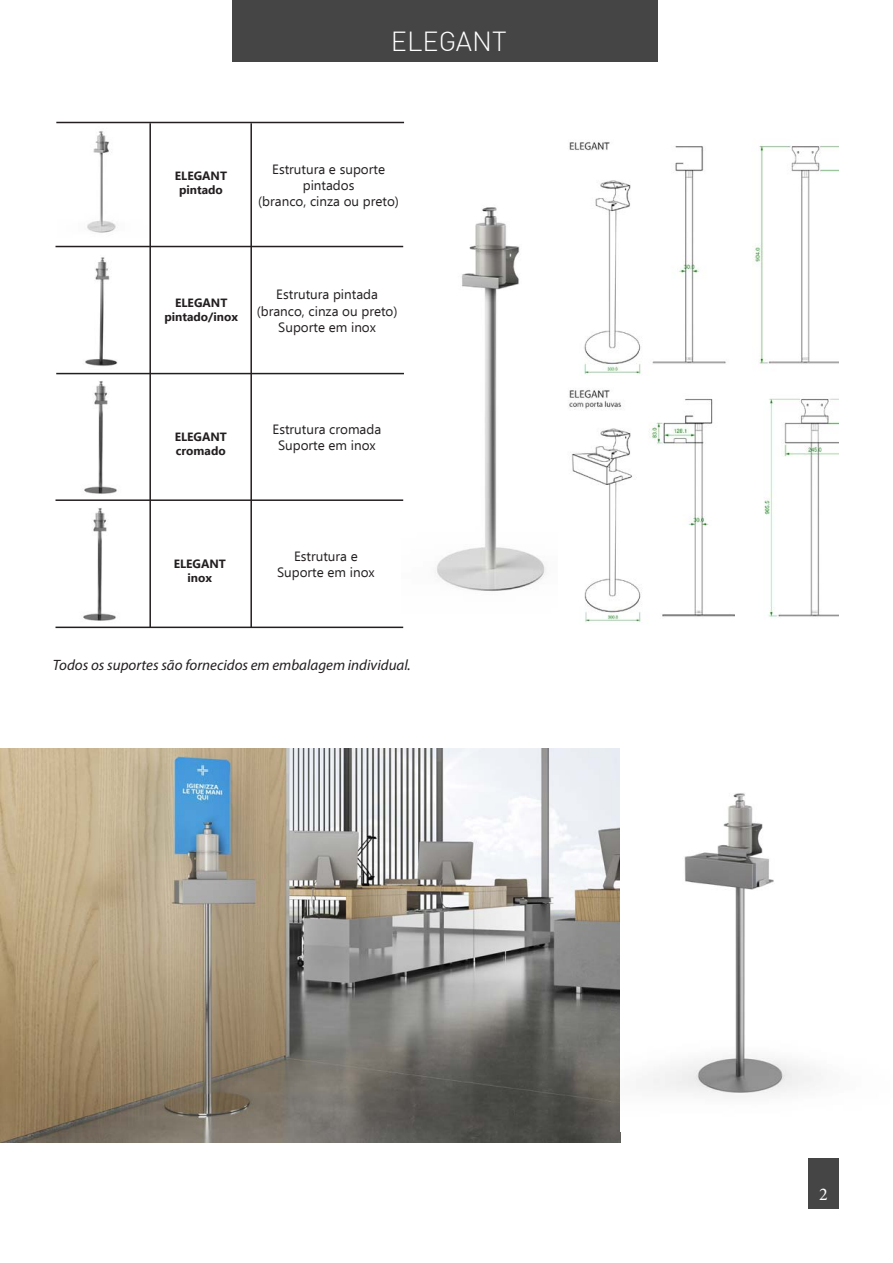
<style>
.page{position:relative;width:893px;height:1263px;background:#fff}
.page>*{position:absolute;margin:0;border:0;box-sizing:border-box;transform-origin:0 0}
.t1{font:300 27px "DIN";color:#fff}
.t2{font:18px "Minion Pro";color:#fff}
.t3{font:italic 15px "Myriad Pro";color:#231f20}
.t4{font:13.5px/16.2px "Ebrima";color:#231f20;text-align:center}
.t5{font:700 12px "Ebrima";color:#231f20}
</style>
<div class="page">
<img style="left:402px;top:123px;width:144px;height:506px">
<div style="left:232px;top:0;width:426px;height:62px;background:#454545"></div>
<img style="left:84px;top:381px;width:33px;height:113px">
<img style="left:57px;top:123px;width:91px;height:110px">
<img style="left:85px;top:257px;width:33px;height:109px">
<hr style="left:149px;top:123px;width:2px;height:505px;background:#231f20">
<hr style="left:250px;top:123px;width:2px;height:505px;background:#231f20">
<img style="left:83px;top:508px;width:33px;height:113px">
<img style="left:0;top:748px;width:621px;height:395px">
<img style="left:653px;top:793px;width:168px;height:303px">
<div style="left:808px;top:1158px;width:31px;height:51px;background:#454545"></div>
<hr style="left:56px;top:122px;width:348px;height:1px;background:#231f20">
<hr style="left:55px;top:246px;width:348px;height:1px;background:#231f20">
<hr style="left:56px;top:373px;width:348px;height:1px;background:#231f20">
<hr style="left:55px;top:499px;width:348px;height:2px;background:#231f20">
<hr style="left:55px;top:627px;width:348px;height:1px;background:#231f20">
<img style="left:569px;top:141px;width:270px;height:482px">
<p class="t1" style="left:391px;top:24px;width:117px">ELEGANT</p>
<p class="t5" style="left:175px;top:166px;width:54px">ELEGANT</p>
<p class="t5" style="left:179px;top:181px;width:45px">pintado</p>
<p class="t4" style="left:272px;top:161px;width:114px">Estrutura e suporte pintados</p>
<p class="t4" style="left:258px;top:193px;width:142px">(branco, cinza ou preto)</p>
<p class="t5" style="left:175px;top:293px;width:54px">ELEGANT</p>
<p class="t5" style="left:164px;top:307px;width:75px">pintado/inox</p>
<p class="t4" style="left:276px;top:286px;width:103px">Estrutura pintada</p>
<p class="t4" style="left:257px;top:302px;width:142px">(branco, cinza ou preto)</p>
<p class="t4" style="left:278px;top:318px;width:99px">Suporte em inox</p>
<p class="t5" style="left:175px;top:427px;width:54px">ELEGANT</p>
<p class="t5" style="left:176px;top:442px;width:51px">cromado</p>
<p class="t4" style="left:273px;top:421px;width:110px">Estrutura cromada</p>
<p class="t4" style="left:278px;top:437px;width:99px">Suporte em inox</p>
<p class="t5" style="left:174px;top:554px;width:54px">ELEGANT</p>
<p class="t5" style="left:187px;top:568px;width:26px">inox</p>
<p class="t4" style="left:294px;top:548px;width:65px">Estrutura e</p>
<p class="t4" style="left:277px;top:564px;width:99px">Suporte em inox</p>
<p class="t3" style="left:53px;top:655px;width:359px">Todos os suportes são fornecidos em embalagem individual.</p>
<h2 class="t2" style="left:819px;top:1182px;width:10px">2</h2>
</div>
